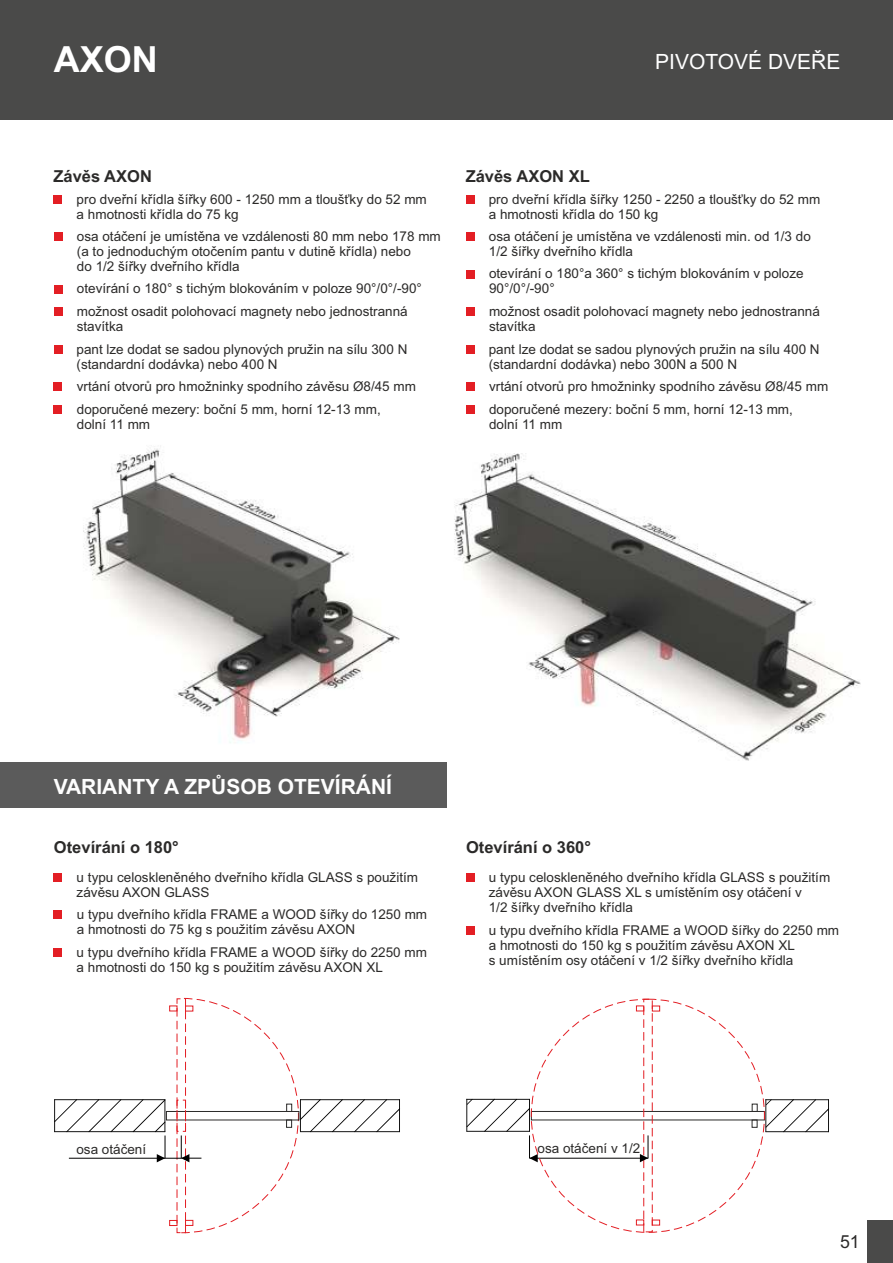
<style>
.page{position:relative;width:893px;height:1263px;background:#fff}
.page>*{position:absolute;margin:0;border:0;box-sizing:border-box;transform-origin:0 0}
.t1{font:700 36px "Arial";color:#fff}
.t2{font:700 21px "Arial";color:#fefefe}
.t3{font:21px "Arial";color:#fff}
.t4{font:18px "Arial";color:#2b2a29}
.t5{font:700 16.5px "Arial";color:#2b2a29}
.t6{font:13.5px/15.1px "Arial";color:#2b2a29}
</style>
<div class="page">
<div style="left:0;top:0;width:893px;height:119px;background:#4a4a49"></div>
<img style="left:83px;top:446px;width:317px;height:297px">
<img style="left:454px;top:453px;width:407px;height:308px">
<div style="left:54px;top:195px;width:8px;height:9px;background:#e31e24"></div>
<div style="left:54px;top:873px;width:8px;height:9px;background:#e31e24"></div>
<div style="left:466px;top:873px;width:8px;height:9px;background:#e31e24"></div>
<div style="left:54px;top:948px;width:8px;height:9px;background:#e31e24"></div>
<div style="left:466px;top:926px;width:8px;height:9px;background:#e31e24"></div>
<div style="left:466px;top:195px;width:8px;height:9px;background:#e31e24"></div>
<div style="left:54px;top:285px;width:8px;height:8px;background:#e31e24"></div>
<div style="left:466px;top:270px;width:8px;height:8px;background:#e31e24"></div>
<div style="left:54px;top:345px;width:8px;height:9px;background:#e31e24"></div>
<div style="left:54px;top:307px;width:8px;height:9px;background:#e31e24"></div>
<div style="left:466px;top:308px;width:8px;height:8px;background:#e31e24"></div>
<div style="left:466px;top:345px;width:8px;height:9px;background:#e31e24"></div>
<div style="left:54px;top:232px;width:8px;height:9px;background:#e31e24"></div>
<div style="left:54px;top:911px;width:8px;height:8px;background:#e31e24"></div>
<div style="left:466px;top:232px;width:8px;height:9px;background:#e31e24"></div>
<div style="left:0;top:762px;width:447px;height:46px;background:#5b5b5b"></div>
<svg style="left:765px;top:1099px;width:64px;height:33px"></svg>
<div style="left:166px;top:1111px;width:133px;height:9px;border:1px solid #2b2a29"></div>
<div style="left:531px;top:1111px;width:234px;height:9px;border:1px solid #2b2a29"></div>
<div style="left:169px;top:1005px;width:8px;height:6px;border:1px solid #e31e24"></div>
<div style="left:643px;top:999px;width:10px;height:233px;border:1px dashed #e31e24"></div>
<div style="left:652px;top:1005px;width:8px;height:6px;border:1px solid #e31e24"></div>
<div style="left:652px;top:1219px;width:8px;height:6px;border:1px solid #e31e24"></div>
<div style="left:636px;top:1005px;width:8px;height:6px;border:1px solid #e31e24"></div>
<div style="left:636px;top:1219px;width:8px;height:6px;border:1px solid #e31e24"></div>
<div style="left:169px;top:1220px;width:8px;height:6px;border:1px solid #e31e24"></div>
<div style="left:752px;top:1104px;width:6px;height:8px;border:1px solid #2b2a29"></div>
<div style="left:752px;top:1119px;width:5px;height:9px;border:1px solid #2b2a29"></div>
<hr style="left:69px;top:1158px;width:112px;height:1px;background:#000">
<hr style="left:529px;top:1158px;width:119px;height:1px;background:#000">
<svg style="left:54px;top:1099px;width:112px;height:63px"></svg>
<svg style="left:640px;top:1135px;width:9px;height:27px"></svg>
<svg style="left:180px;top:997px;width:220px;height:236px"></svg>
<svg style="left:466px;top:1099px;width:72px;height:63px"></svg>
<div style="left:867px;top:1220px;width:26px;height:43px;background:#4a4a49"></div>
<div style="left:54px;top:405px;width:8px;height:8px;background:#e31e24"></div>
<div style="left:466px;top:405px;width:8px;height:9px;background:#e31e24"></div>
<div style="left:54px;top:383px;width:8px;height:8px;background:#e31e24"></div>
<div style="left:466px;top:383px;width:8px;height:8px;background:#e31e24"></div>
<h1 class="t1" style="left:54px;top:46px;width:106px">AXON</h1>
<h2 class="t3" style="left:655px;top:54px;width:187px">PIVOTOVÉ DVEŘE</h2>
<p class="t5" style="left:54px;top:170px;width:100px">Závěs AXON</p>
<p class="t5" style="left:466px;top:170px;width:126px">Závěs AXON XL</p>
<p class="t6" style="left:77px;top:193px;width:352px">pro dveřní křídla šířky 600 - 1250 mm a tloušťky do 52 mm a hmotnosti křídla do 75 kg</p>
<p class="t6" style="left:489px;top:193px;width:333px">pro dveřní křídla šířky 1250 - 2250 a tloušťky do 52 mm a hmotnosti křídla do 150 kg</p>
<p class="t6" style="left:77px;top:230px;width:365px">osa otáčení je umístěna ve vzdálenosti 80 mm nebo 178 mm (a to jednoduchým otočením pantu v dutině křídla) nebo<br>do 1/2 šířky dveřního křídla</p>
<p class="t6" style="left:77px;top:279px;width:347px;line-height:22.4px">otevírání o 180° s tichým blokováním v poloze 90°/0°/-90° možnost osadit polohovací magnety nebo jednostranná</p>
<p class="t6" style="left:77px;top:320px;width:48px">stavítka</p>
<p class="t6" style="left:489px;top:230px;width:323px">osa otáčení je umístěna ve vzdálenosti min. od 1/3 do<br>1/2 šířky dveřního křídla</p>
<p class="t6" style="left:489px;top:267px;width:316px">otevírání o 180°a 360° s tichým blokováním v poloze<br>90°/0°/-90°</p>
<p class="t6" style="left:489px;top:305px;width:332px">možnost osadit polohovací magnety nebo jednostranná stavítka</p>
<p class="t6" style="left:77px;top:342px;width:332px">pant lze dodat se sadou plynových pružin na sílu 300 N (standardní dodávka) nebo 400 N</p>
<p class="t6" style="left:489px;top:342px;width:332px">pant lze dodat se sadou plynových pružin na sílu 400 N (standardní dodávka) nebo 300N a 500 N</p>
<p class="t6" style="left:77px;top:380px;width:341px">vrtání otvorů pro hmožninky spodního závěsu Ø8/45 mm</p>
<p class="t6" style="left:489px;top:380px;width:341px">vrtání otvorů pro hmožninky spodního závěsu Ø8/45 mm</p>
<p class="t6" style="left:77px;top:402px;width:305px">doporučené mezery: boční 5 mm, horní 12-13 mm, dolní 11 mm</p>
<p class="t6" style="left:489px;top:403px;width:305px">doporučené mezery: boční 5 mm, horní 12-13 mm, dolní 11 mm</p>
<h2 class="t2" style="left:54px;top:779px;width:340px">VARIANTY A ZPŮSOB OTEVÍRÁNÍ</h2>
<p class="t5" style="left:54px;top:841px;width:126px">Otevírání o 180°</p>
<p class="t5" style="left:466px;top:841px;width:126px">Otevírání o 360°</p>
<p class="t6" style="left:77px;top:871px;width:343px">u typu celoskleněného dveřního křídla GLASS s použitím závěsu AXON GLASS</p>
<p class="t6" style="left:489px;top:871px;width:343px">u typu celoskleněného dveřního křídla GLASS s použitím závěsu AXON GLASS XL s umístěním osy otáčení v<br>1/2 šířky dveřního křídla</p>
<p class="t6" style="left:77px;top:946px;width:352px">u typu dveřního křídla FRAME a WOOD šířky do 2250 mm a hmotnosti do 150 kg s použitím závěsu AXON XL</p>
<p class="t6" style="left:77px;top:908px;width:352px">u typu dveřního křídla FRAME a WOOD šířky do 1250 mm a hmotnosti do 75 kg s použitím závěsu AXON</p>
<p class="t6" style="left:489px;top:923px;width:352px">u typu dveřního křídla FRAME a WOOD šířky do 2250 mm a hmotnosti do 150 kg s použitím závěsu AXON XL<br>s umístěním osy otáčení v 1/2 šířky dveřního křídla</p>
<p class="t6" style="left:76px;top:1143px;width:71px">osa otáčení</p>
<p class="t6" style="left:537px;top:1141px;width:104px">osa otáčení v 1/2</p>
<h3 class="t4" style="left:840px;top:1235px;width:21px">51</h3>
</div>
